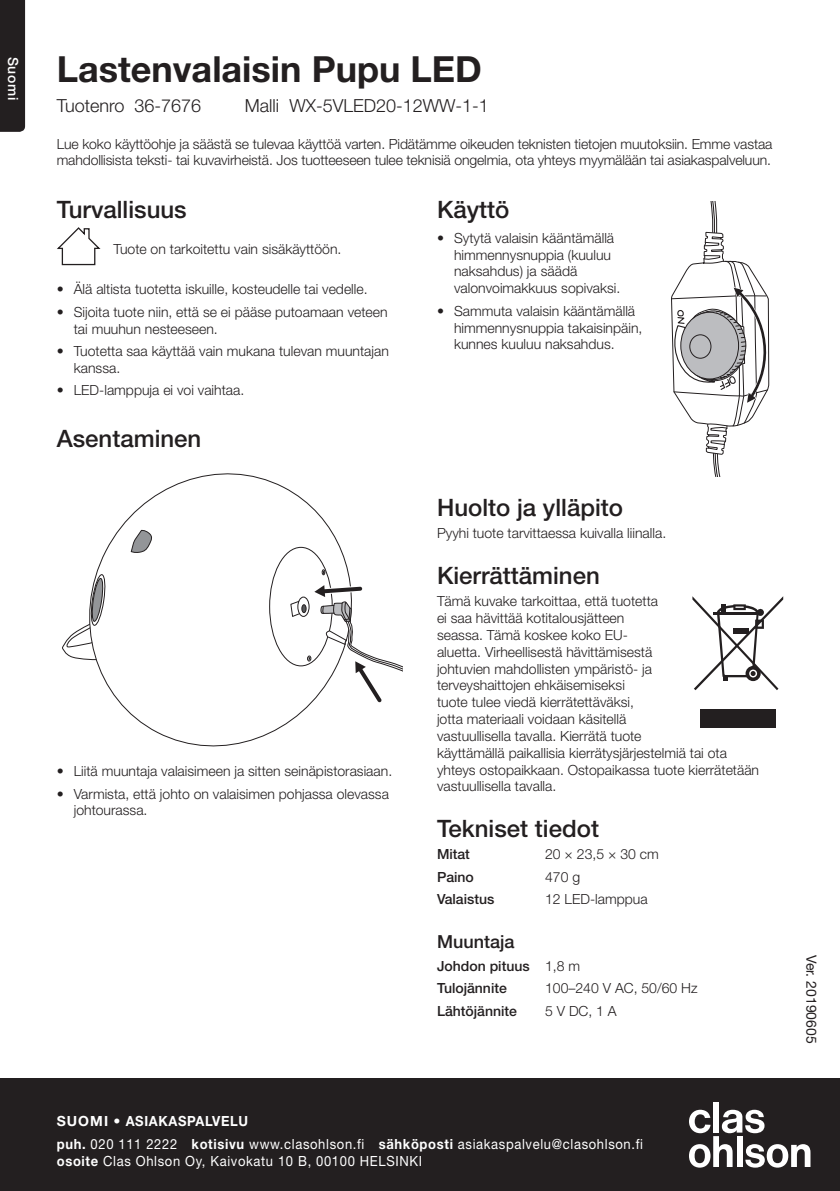
<style>
.page{position:relative;width:840px;height:1191px;background:#fff}
.page>*{position:absolute;margin:0;border:0;box-sizing:border-box;transform-origin:0 0}
.t1{font:700 36px "Helvetica Neue LT Std";color:#231f20}
.t2{font:500 24px "Helvetica Neue LT Std";color:#231f20}
.t3{font:300 18px "Helvetica Neue LT Std";color:#231f20}
.t4{font:500 18px "Helvetica Neue LT Std";color:#231f20}
.t5{font:300 14px/16.8px "Helvetica Neue LT Std";color:#231f20}
.t6{font:14px/22.4px "Helvetica Neue LT Std";letter-spacing:.05em;color:#fff;scale:.93 1}
.t7{font:500 14px/22.4px "Helvetica Neue LT Std";color:#231f20}
.t8{font:14px "Helvetica Neue LT Std";color:#231f20}
.t9{font:500 14px "Helvetica Neue LT Std";letter-spacing:.05em;color:#fff}
.s1{font-weight:300}
.s2{font-weight:700}
</style>
<div class="page">
<div style="left:0;top:1078px;width:839px;height:113px;background:#231f20"></div>
<div style="left:713px;top:1101px;width:5px;height:31px;background:#fff"></div>
<svg style="left:689px;top:1109px;width:121px;height:58px"></svg>
<div style="left:0;top:0;width:25px;height:132px;background:#231f20"></div>
<svg style="left:692px;top:596px;width:90px;height:94px"></svg>
<div style="left:699px;top:709px;width:75px;height:19px;background:#231f20"></div>
<svg style="left:57px;top:227px;width:43px;height:38px"></svg>
<svg style="left:91px;top:473px;width:260px;height:274px"></svg>
<svg style="left:130px;top:529px;width:23px;height:28px"></svg>
<svg style="left:62px;top:574px;width:44px;height:86px"></svg>
<svg style="left:321px;top:569px;width:4px;height:6px"></svg>
<svg style="left:290px;top:582px;width:113px;height:126px"></svg>
<svg style="left:671px;top:201px;width:99px;height:276px"></svg>
<p class="t9" style="left:21px;top:57px;width:45px;rotate:90deg">Suomi</p>
<h1 class="t1" style="left:57px;top:47px;width:426px">Lastenvalaisin Pupu LED</h1>
<p class="t3" style="left:57px;top:95px;width:146px">Tuotenro 36-7676</p>
<p class="t3" style="left:245px;top:95px;width:245px">Malli WX-5VLED20-12WW-1-1</p>
<p class="t5" style="left:57px;top:135px;width:716px">Lue koko käyttöohje ja säästä se tulevaa käyttöä varten. Pidätämme oikeuden teknisten tietojen muutoksiin. Emme vastaa mahdollisista teksti- tai kuvavirheistä. Jos tuotteeseen tulee teknisiä ongelmia, ota yhteys myymälään tai asiakaspalveluun.</p>
<h2 class="t2" style="left:57px;top:196px;width:131px">Turvallisuus</h2>
<h2 class="t2" style="left:437px;top:196px;width:74px">Käyttö</h2>
<p class="t5" style="left:454px;top:229px;width:168px;text-indent:-17px">• Sytytä valaisin kääntämällä himmennysnuppia (kuuluu naksahdus) ja säädä valonvoimakkuus sopivaksi.</p>
<p class="t5" style="left:454px;top:302px;width:190px;text-indent:-17px">• Sammuta valaisin kääntämällä himmennysnuppia takaisinpäin, kunnes kuuluu naksahdus.</p>
<p class="t5" style="left:113px;top:240px;width:229px">Tuote on tarkoitettu vain sisäkäyttöön.</p>
<p class="t5" style="left:57px;top:280px;width:312px">• Älä altista tuotetta iskuille, kosteudelle tai vedelle.</p>
<p class="t5" style="left:74px;top:303px;width:315px;text-indent:-17px">• Sijoita tuote niin, että se ei pääse putoamaan veteen tai muuhun nesteeseen.</p>
<p class="t5" style="left:74px;top:342px;width:316px;text-indent:-17px">• Tuotetta saa käyttää vain mukana tulevan muuntajan kanssa.</p>
<p class="t5" style="left:57px;top:381px;width:189px">• LED-lamppuja ei voi vaihtaa.</p>
<h2 class="t2" style="left:57px;top:424px;width:146px">Asentaminen</h2>
<p class="t5" style="left:57px;top:762px;width:337px">• Liitä muuntaja valaisimeen ja sitten seinäpistorasiaan.</p>
<p class="t5" style="left:74px;top:785px;width:316px;text-indent:-17px">• Varmista, että johto on valaisimen pohjassa olevassa johtourassa.</p>
<h2 class="t2" style="left:437px;top:493px;width:187px">Huolto ja ylläpito</h2>
<p class="t5" style="left:437px;top:524px;width:230px">Pyyhi tuote tarvittaessa kuivalla liinalla.</p>
<h2 class="t2" style="left:437px;top:561px;width:164px">Kierrättäminen</h2>
<p class="t5" style="left:437px;top:593px;width:323px">Tämä kuvake tarkoittaa, että tuotetta<br>ei saa hävittää kotitalousjätteen<br>seassa. Tämä koskee koko EU-<br>aluetta. Virheellisestä hävittämisestä<br>johtuvien mahdollisten ympäristö- ja<br>terveyshaittojen ehkäisemiseksi<br>tuote tulee viedä kierrätettäväksi,<br>jotta materiaali voidaan käsitellä<br>vastuullisella tavalla. Kierrätä tuote<br>käyttämällä paikallisia kierrätysjärjestelmiä tai ota yhteys ostopaikkaan. Ostopaikassa tuote kierrätetään vastuullisella tavalla.</p>
<h2 class="t2" style="left:437px;top:814px;width:163px">Tekniset tiedot</h2>
<p class="t7" style="left:437px;top:843px;width:34px">Mitat</p>
<p class="t5" style="left:545px;top:845px;width:115px">20 × 23,5 × 30 cm</p>
<p class="t7" style="left:437px;top:865px;width:38px">Paino</p>
<p class="t5" style="left:545px;top:868px;width:37px">470 g</p>
<p class="t7" style="left:437px;top:888px;width:59px">Valaistus</p>
<p class="t5" style="left:545px;top:890px;width:104px">12 LED-lamppua</p>
<p class="t4" style="left:437px;top:931px;width:79px">Muuntaja</p>
<p class="t7" style="left:437px;top:954px;width:145px">Johdon pituus <span class="s1">1,8 m<br></span>Tulojännite</p>
<p class="t5" style="left:545px;top:979px;width:154px">100–240 V AC, 50/60 Hz</p>
<p class="t7" style="left:437px;top:999px;width:81px">Lähtöjännite</p>
<p class="t5" style="left:545px;top:1002px;width:73px">5 V DC, 1 A</p>
<p class="t6" style="left:57px;top:1110px;width:631px"><span class="s2">SUOMI • ASIAKASPALVELU<br>puh.</span> 020 111 2222 <span class="s2">kotisivu</span> www.clasohlson.fi <span class="s2">sähköposti</span> asiakaspalvelu@clasohlson.fi</p>
<p class="t6" style="left:57px;top:1149px;width:394px"><span class="s2">osoite</span> Clas Ohlson Oy, Kaivokatu 10 B, 00100 HELSINKI</p>
<p class="t8" style="left:819px;top:954px;width:90px;rotate:90deg">Ver. 20190605</p>
</div>
